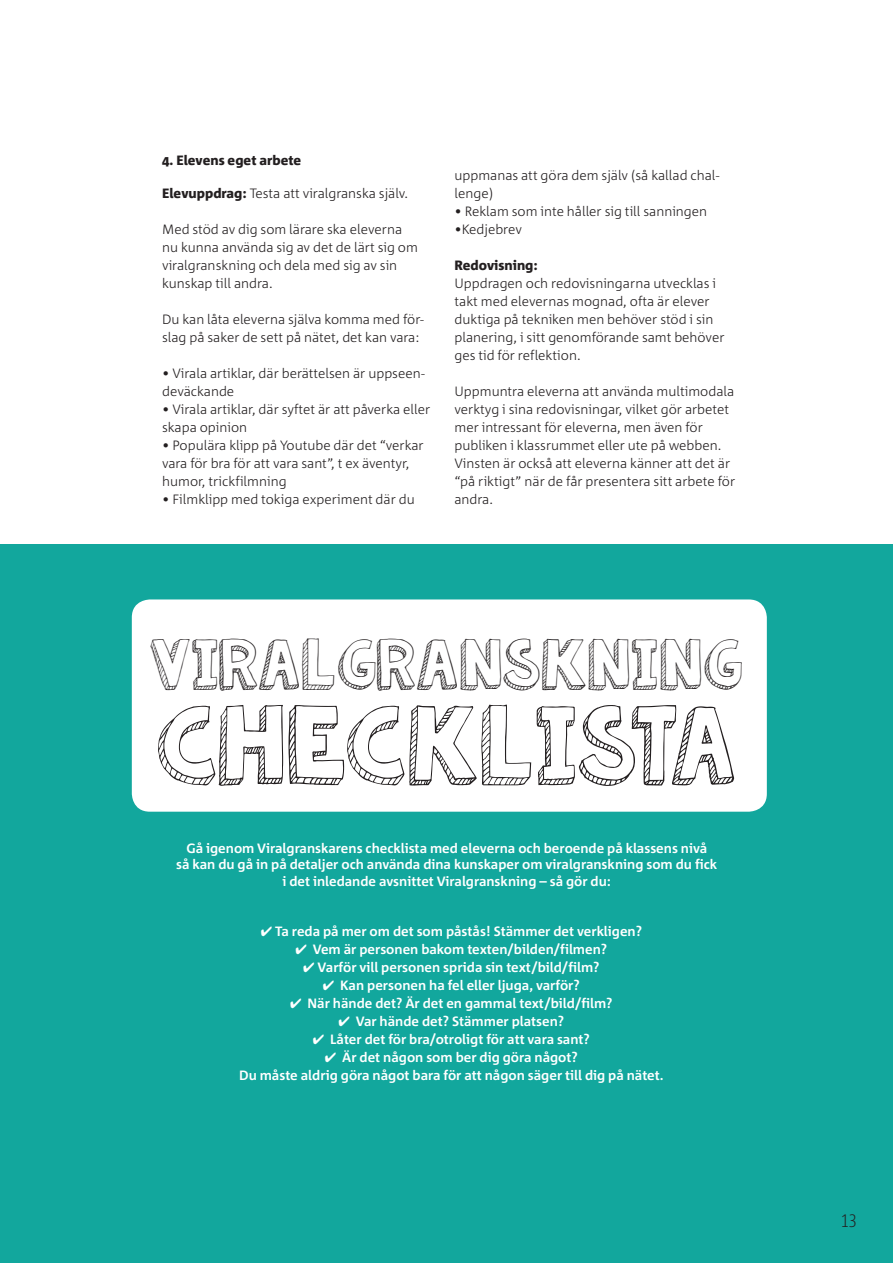
<style>
.page{position:relative;width:893px;height:1263px;background:#fff}
.page>*{position:absolute;margin:0;border:0;box-sizing:border-box;transform-origin:0 0}
.t1{font:75px "KG Summer Sunshine";color:#231f20}
.t2{font:48px "KG Summer Sunshine";color:#231f20}
.t3{font:300 18px "Corpid Cd OT";color:#231f20}
.t4{font:300 13.5px/18px "Corpid OT";color:#231f20}
.t5{font:700 13.5px/16.5px "Corpid OT";color:#fff;text-align:center}
.t6{font:800 13.5px "Corpid OT";color:#231f20}
.s1{font-weight:800}
</style>
<div class="page">
<div style="left:0;top:544px;width:893px;height:719px;background:#12a79d"></div>
<div style="left:132px;top:599px;width:635px;height:213px;background:#fff;border-radius:18px"></div>
<p class="t6" style="left:162px;top:151px;width:141px">4. Elevens eget arbete</p>
<p class="t4" style="left:162px;top:184px;width:247px"><span class="s1">Elevuppdrag:</span> Testa att viralgranska själv.</p>
<p class="t4" style="left:162px;top:220px;width:257px">Med stöd av dig som lärare ska eleverna nu kunna använda sig av det de lärt sig om viralgranskning och dela med sig av sin kunskap till andra.</p>
<p class="t4" style="left:162px;top:310px;width:263px">Du kan låta eleverna själva komma med för&shy;slag på saker de sett på nätet, det kan vara:</p>
<p class="t4" style="left:162px;top:364px;width:264px">• Virala artiklar, där berättelsen är uppseen&shy;deväckande</p>
<p class="t4" style="left:162px;top:400px;width:270px">• Virala artiklar, där syftet är att påverka eller skapa opinion</p>
<p class="t4" style="left:162px;top:436px;width:263px">• Populära klipp på Youtube där det “verkar vara för bra för att vara sant”, t ex äventyr, humor, trickfilmning</p>
<p class="t4" style="left:162px;top:490px;width:254px">• Filmklipp med tokiga experiment där du</p>
<p class="t4" style="left:454px;top:166px;width:266px">uppmanas att göra dem själv (så kallad chal&shy;lenge)</p>
<p class="t4" style="left:454px;top:202px;width:254px">• Reklam som inte håller sig till sanningen</p>
<p class="t4" style="left:454px;top:220px;width:69px">•Kedjebrev</p>
<p class="t6" style="left:454px;top:257px;width:85px">Redovisning:</p>
<p class="t4" style="left:454px;top:274px;width:272px">Uppdragen och redovisningarna utvecklas i takt med elevernas mognad, ofta är elever duktiga på tekniken men behöver stöd i sin planering, i sitt genomförande samt behöver ges tid för reflektion.</p>
<p class="t4" style="left:454px;top:382px;width:282px">Uppmuntra eleverna att använda multimodala verktyg i sina redovisningar, vilket gör arbetet mer intressant för eleverna, men även för publiken i klassrummet eller ute på webben.<br>Vinsten är också att eleverna känner att det är “på riktigt” när de får presentera sitt arbete för andra.</p>
<h2 class="t2" style="left:149px;top:645px;width:595px">VIRALGRANSKNING</h2>
<h1 class="t1" style="left:156px;top:715px;width:581px">CHECKLISTA</h1>
<p class="t5" style="left:176px;top:840px;width:543px">Gå igenom Viralgranskarens checklista med eleverna och beroende på klassens nivå<br>så kan du gå in på detaljer och använda dina kunskaper om viralgranskning som du fick i det inledande avsnittet Viralgranskning – så gör du:</p>
<p class="t5" style="left:261px;top:923px;width:383px">✔ Ta reda på mer om det som påstås! Stämmer det verkligen?</p>
<p class="t5" style="left:296px;top:941px;width:313px">✔ Vem är personen bakom texten/bilden/filmen?</p>
<p class="t5" style="left:303px;top:959px;width:298px">✔ Varför vill personen sprida sin text/bild/film?</p>
<p class="t5" style="left:323px;top:977px;width:258px">✔ Kan personen ha fel eller ljuga, varför?</p>
<p class="t5" style="left:290px;top:995px;width:324px">✔ När hände det? Är det en gammal text/bild/film?</p>
<p class="t5" style="left:339px;top:1013px;width:227px">✔ Var hände det? Stämmer platsen?</p>
<p class="t5" style="left:313px;top:1031px;width:279px">✔ Låter det för bra/otroligt för att vara sant?</p>
<p class="t5" style="left:239px;top:1048px;width:426px;line-height:18px">✔ Är det någon som ber dig göra något?<br>Du måste aldrig göra något bara för att någon säger till dig på nätet.</p>
<h3 class="t3" style="left:841px;top:1210px;width:18px">13</h3>
</div>
